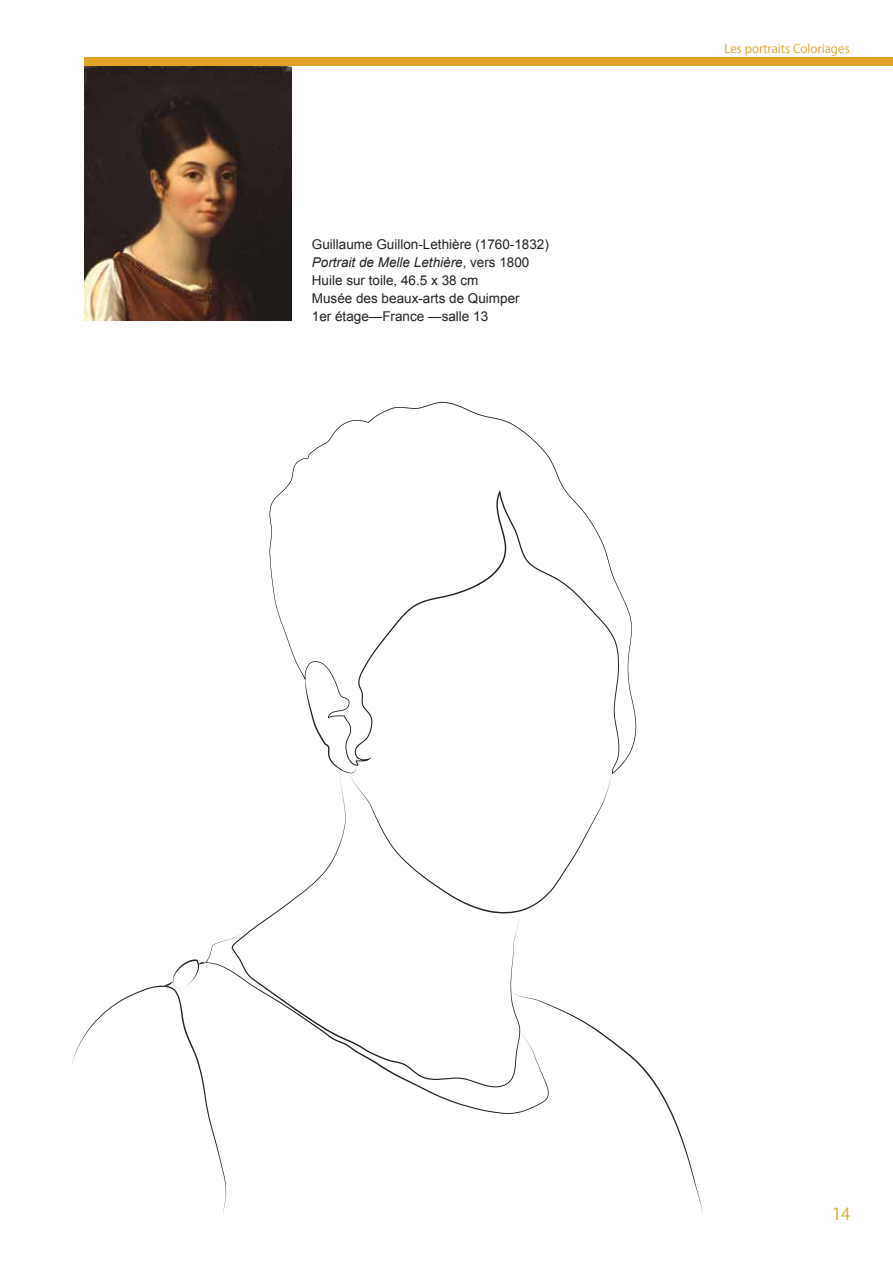
<style>
.page{position:relative;width:893px;height:1263px;background:#fff}
.page>*{position:absolute;margin:0;border:0;box-sizing:border-box;transform-origin:0 0}
.t1{font:16.5px "Koz Go Pro";color:#dfa327}
.t2{font:13.5px/18px "Arial";color:#231f20}
.t3{font:12px "Koz Go Pro";color:#dfa327}
.s1{font-style:italic}
</style>
<div class="page">
<img style="left:84px;top:66px;width:207px;height:255px">
<div style="left:84px;top:58px;width:809px;height:8px;background:#dfa327"></div>
<svg style="left:269px;top:509px;width:368px;height:265px"></svg>
<svg style="left:305px;top:675px;width:307px;height:236px"></svg>
<svg style="left:247px;top:772px;width:274px;height:161px"></svg>
<svg style="left:207px;top:933px;width:309px;height:181px"></svg>
<svg style="left:511px;top:991px;width:191px;height:219px"></svg>
<svg style="left:72px;top:959px;width:154px;height:254px"></svg>
<svg style="left:270px;top:402px;width:362px;height:254px"></svg>
<p class="t2" style="left:312px;top:235px;width:239px">Guillaume Guillon-Lethière (1760-1832)<br><span class="s1">Portrait de Melle Lethière</span>, vers 1800<br>Huile sur toile, 46.5 x 38 cm<br>Musée des beaux-arts de Quimper<br>1er étage—France —salle 13</p>
<p class="t3" style="left:724px;top:40px;width:127px">Les portraits Coloriages</p>
<p class="t1" style="left:832px;top:1204px;width:20px">14</p>
</div>
